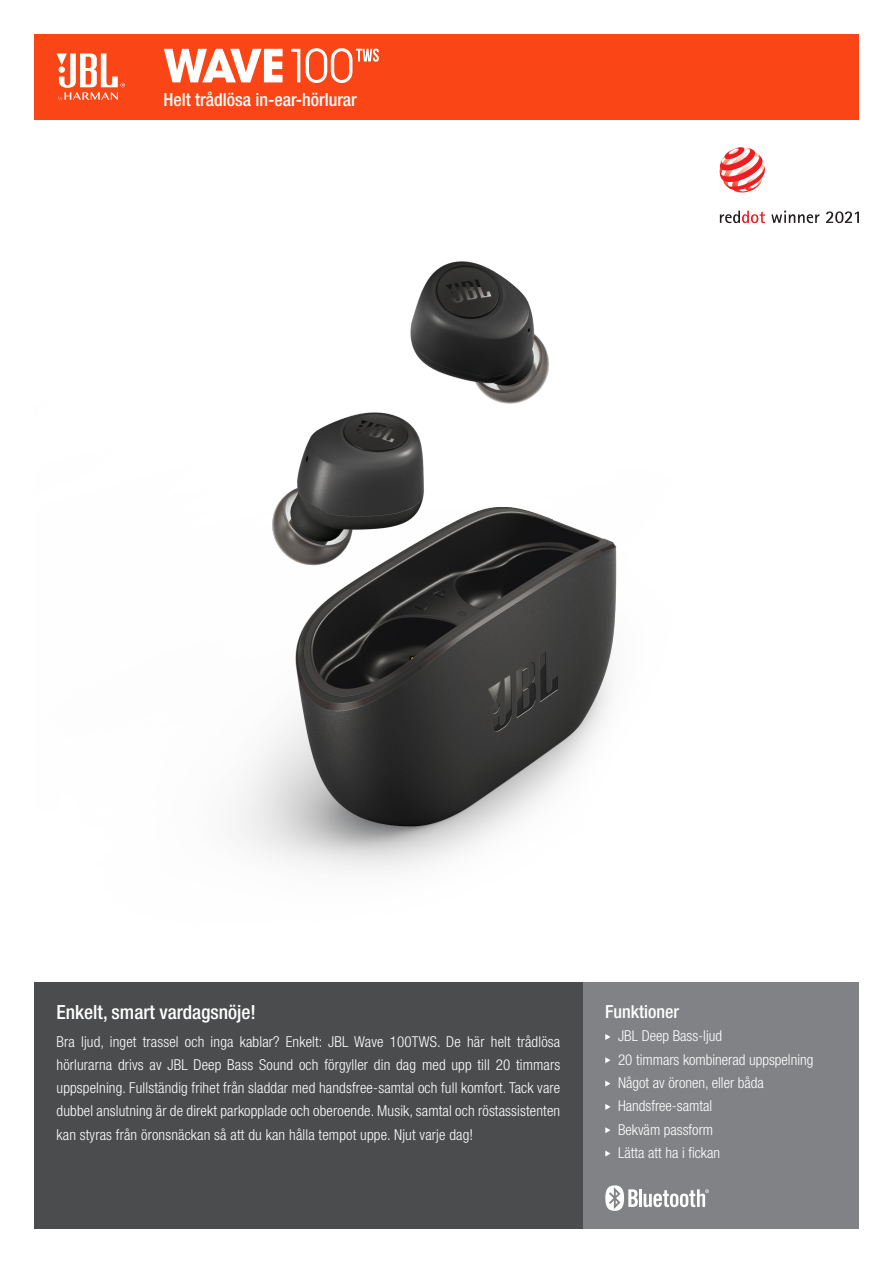
<style>
.page{position:relative;width:893px;height:1263px;background:#fff}
.page>*{position:absolute;margin:0;border:0;box-sizing:border-box;transform-origin:0 0}
.t1{font:700 50.4px "Avant Gard Goth EF";color:#fff}
.t2{font:500 condensed 19.5px "Helvetica Neue LT Pro";color:#fff}
.t3{font:500 condensed 18px "Helvetica Neue LT Pro";color:#fff}
.t4{font:300 condensed 15px/23.2px "Helvetica Neue LT Pro";color:#fff;text-align:justify}
.s1{font-weight:400}
</style>
<div class="page">
<img style="left:237px;top:169px;width:603px;height:702px">
<div style="left:34px;top:34px;width:825px;height:85px;background:#fa4616"></div>
<svg style="left:57px;top:53px;width:68px;height:48px"></svg>
<div style="left:583px;top:983px;width:276px;height:246px;background:#808285"></div>
<svg style="left:605px;top:1034px;width:5px;height:6px"></svg>
<svg style="left:605px;top:1057px;width:5px;height:6px"></svg>
<svg style="left:605px;top:1080px;width:5px;height:6px"></svg>
<svg style="left:605px;top:1104px;width:5px;height:6px"></svg>
<svg style="left:605px;top:1127px;width:5px;height:6px"></svg>
<svg style="left:605px;top:1150px;width:5px;height:6px"></svg>
<div style="left:34px;top:983px;width:549px;height:246px;background:#4b4c4d"></div>
<svg style="left:356px;top:49px;width:23px;height:13px"></svg>
<hr style="left:639px;top:1189px;width:3px;height:18px;background:#fff">
<svg style="left:605px;top:1185px;width:33px;height:26px"></svg>
<svg style="left:644px;top:1189px;width:65px;height:18px"></svg>
<svg style="left:771px;top:211px;width:88px;height:12px"></svg>
<svg style="left:720px;top:211px;width:45px;height:12px"></svg>
<svg style="left:720px;top:147px;width:45px;height:45px"></svg>
<p class="t1" style="left:163px;top:35px;width:192px">WAVE<span class="s1">100</span></p>
<p class="t3" style="left:163px;top:89px;width:195px">Helt trådlösa in-ear-hörlurar</p>
<p class="t2" style="left:57px;top:1001px;width:201px">Enkelt, smart vardagsnöje!</p>
<p class="t4" style="left:57px;top:1030px;width:505px">Bra ljud, inget trassel och inga kablar? Enkelt: JBL Wave 100TWS. De här helt trådlösa hörlurarna drivs av JBL Deep Bass Sound och förgyller din dag med upp till 20 timmars uppspelning. Fullständig frihet från sladdar med handsfree-samtal och full komfort. Tack vare dubbel anslutning är de direkt parkopplade och oberoende. Musik, samtal och röstassistenten kan styras från öronsnäckan så att du kan hålla tempot uppe. Njut varje dag!</p>
<p class="t3" style="left:605px;top:1001px;width:75px">Funktioner</p>
<p class="t4" style="left:618px;top:1024px;width:106px">JBL Deep Bass-ljud</p>
<p class="t4" style="left:618px;top:1048px;width:197px">20 timmars kombinerad uppspelning</p>
<p class="t4" style="left:618px;top:1071px;width:147px">Något av öronen, eller båda</p>
<p class="t4" style="left:618px;top:1094px;width:96px">Handsfree-samtal</p>
<p class="t4" style="left:618px;top:1118px;width:97px">Bekväm passform</p>
<p class="t4" style="left:618px;top:1141px;width:103px">Lätta att ha i fickan</p>
</div>
